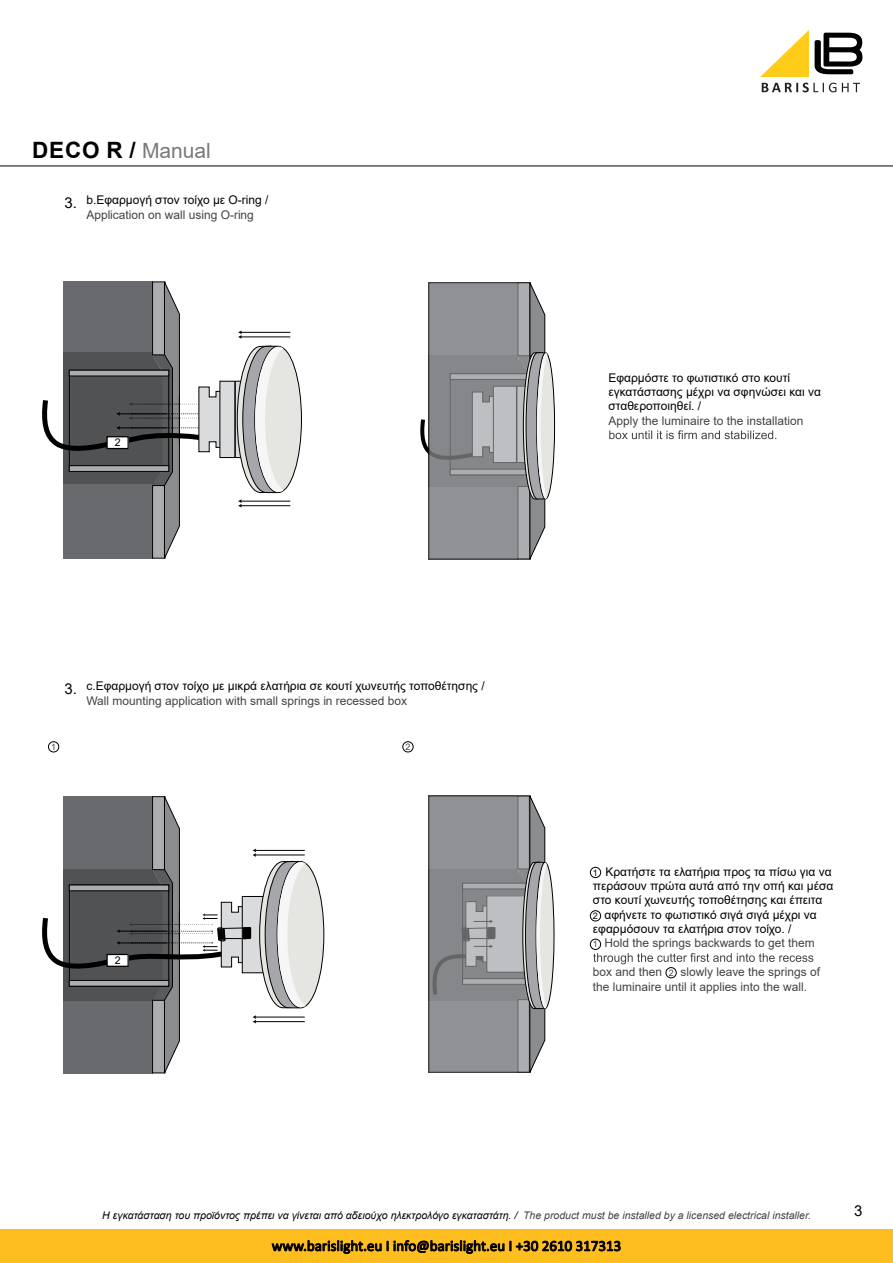
<style>
.page{position:relative;width:893px;height:1263px;background:#fff}
.page>*{position:absolute;margin:0;border:0;box-sizing:border-box;transform-origin:0 0}
.t1{font:700 22.5px "Arial";color:#000}
.t2{font:15px "Calibri";color:#000}
.t3{font:15px "Arial";color:#000}
.t4{font:12px/14.4px "Arial";color:#000}
.t5{font:12px/14.4px "Arial";color:#434345}
.t6{font:10.65px "Arial";color:#000}
.t7{font:italic 10.5px "Arial";color:#000}
.t8{font:9px "Arial";color:#434345}
.s1{font-weight:400;font-size:21px;color:#787a7a}
.s2{font-size:9px}
.s3{font-size:9px;color:#434345}
.s4{color:#434345}
</style>
<div class="page">
<svg style="left:762px;top:83px;width:74px;height:9px"></svg>
<svg style="left:842px;top:83px;width:18px;height:9px"></svg>
<svg style="left:815px;top:33px;width:47px;height:41px"></svg>
<svg style="left:760px;top:30px;width:49px;height:47px"></svg>
<div style="left:0;top:1229px;width:893px;height:34px;background:#febe1f"></div>
<svg style="left:272px;top:1240px;width:109px;height:13px"></svg>
<svg style="left:394px;top:1240px;width:110px;height:13px"></svg>
<svg style="left:510px;top:1241px;width:110px;height:10px"></svg>
<hr style="left:0;top:166px;width:893px;height:1px;background:#000">
<svg style="left:609px;top:430px;width:167px;height:9px"></svg>
<svg style="left:42px;top:281px;width:257px;height:278px"></svg>
<svg style="left:420px;top:391px;width:9px;height:72px"></svg>
<svg style="left:431px;top:284px;width:85px;height:273px;background:#909295"></svg>
<div style="left:590px;top:910px;width:11px;height:11px;border:1px solid #000;border-radius:50%"></div>
<svg style="left:593px;top:953px;width:220px;height:11px"></svg>
<div style="left:590px;top:867px;width:11px;height:11px;border:1px solid #000;border-radius:50%"></div>
<div style="left:590px;top:939px;width:11px;height:11px;border:1px solid #000;border-radius:50%"></div>
<div style="left:666px;top:967px;width:11px;height:11px;border:1px solid #000;border-radius:50%"></div>
<div style="left:48px;top:741px;width:11px;height:11px;border:1px solid #000;border-radius:50%"></div>
<div style="left:402px;top:741px;width:11px;height:11px;border:1px solid #000;border-radius:50%"></div>
<div style="left:277px;top:862px;width:47px;height:146px;background:#e5e5e1;border-radius:50%"></div>
<svg style="left:42px;top:796px;width:272px;height:278px"></svg>
<div style="left:243px;top:927px;width:8px;height:12px;background:#000"></div>
<svg style="left:431px;top:798px;width:87px;height:272px;background:#919295"></svg>
<div style="left:536px;top:862px;width:18px;height:146px;background:#e5e5e1;border-radius:50%"></div>
<div style="left:536px;top:862px;width:18px;height:147px;border:1px solid #000;border-radius:50%"></div>
<svg style="left:518px;top:795px;width:31px;height:278px"></svg>
<svg style="left:537px;top:353px;width:18px;height:146px"></svg>
<div style="left:536px;top:353px;width:19px;height:146px;border:1px solid #000;border-radius:50%"></div>
<svg style="left:516px;top:282px;width:34px;height:278px"></svg>
<h1 class="t1" style="left:32px;top:134px;width:180px">DECO R / <span class="s1">Manual</span></h1>
<p class="t3" style="left:64px;top:192px;width:14px">3.</p>
<p class="t4" style="left:86px;top:193px;width:184px">b.Εφαρμογή στον τοίχο με O-ring /</p>
<p class="t5" style="left:86px;top:207px;width:169px">Application on wall using O-ring</p>
<p class="t6" style="left:115px;top:435px;width:7px">2</p>
<p class="t4" style="left:608px;top:370px;width:214px">Εφαρμόστε το φωτιστικό στο κουτί εγκατάστασης μέχρι να σφηνώσει και να σταθεροποιηθεί. /</p>
<p class="t5" style="left:608px;top:413px;width:196px">Apply the luminaire to the installation</p>
<p class="t3" style="left:64px;top:678px;width:14px">3.</p>
<p class="t4" style="left:86px;top:679px;width:400px">c.Εφαρμογή στον τοίχο με μικρά ελατήρια σε κουτί χωνευτής τοποθέτησης /</p>
<p class="t5" style="left:86px;top:693px;width:322px">Wall mounting application with small springs in recessed box</p>
<p class="t8" style="left:51px;top:741px;width:6px">1</p>
<p class="t8" style="left:405px;top:741px;width:6px">2</p>
<p class="t6" style="left:115px;top:952px;width:7px">2</p>
<p class="t4" style="left:593px;top:864px;width:242px"><span class="s2">1</span> Kρατήστε τα ελατήρια προς τα πίσω για να περάσουν πρώτα αυτά από την οπή και μέσα στο κουτί χωνευτής τοποθέτησης και έπειτα<br><span class="s2">2</span> αφήνετε το φωτιστικό σιγά σιγά μέχρι να εφαρμόσουν τα ελατήρια στον τοίχο. /<br><span class="s3">1</span> <span class="s4">Hold the springs backwards to get them</span></p>
<p class="t5" style="left:593px;top:965px;width:229px">box and then <span class="s2">2</span> slowly leave the springs of the luminaire until it applies into the wall.</p>
<p class="t7" style="left:102px;top:1208px;width:710px">H εγκατάσταση του προϊόντος πρέπει να γίνεται από αδειούχο ηλεκτρολόγο εγκαταστάτη. / <span class="s4">The product must be installed by a licensed electrical installer.</span></p>
<p class="t2" style="left:272px;top:1235px;width:351px">www.barislight.eu I info@barislight.eu Ι +30 2610 317313</p>
<p class="t3" style="left:854px;top:1200px;width:10px">3</p>
</div>
